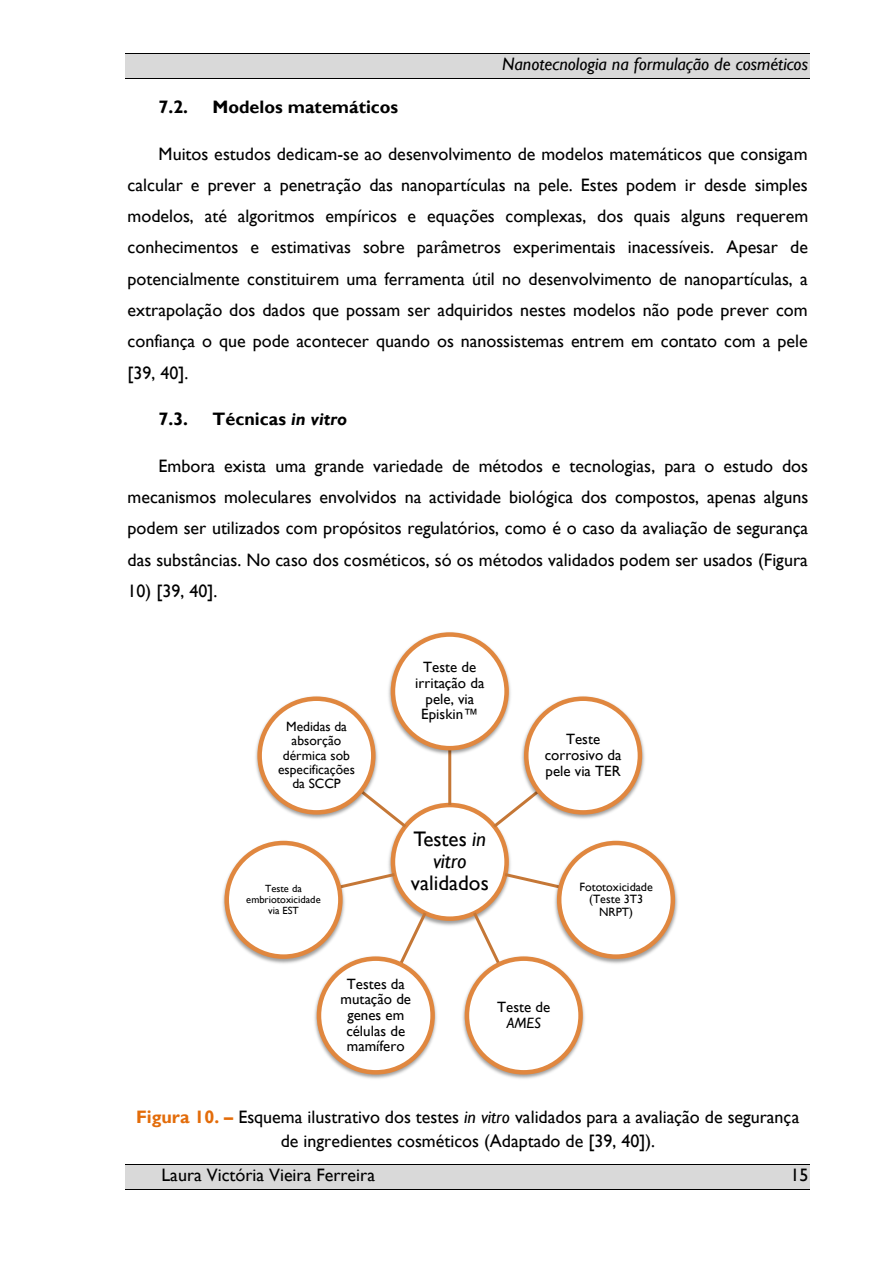
<style>
.page{position:relative;width:893px;height:1263px;background:#fff}
.page>*{position:absolute;margin:0;border:0;box-sizing:border-box;transform-origin:0 0}
.t1{font:21px/21.9px "Gill Sans MT";color:#000;text-align:center}
.t2{font:18px/31.3px "Gill Sans MT";color:#000;text-align:justify}
.t3{font:700 18px "Gill Sans MT";color:#000}
.t4{font:italic 18px "Gill Sans MT";color:#000}
.t5{font:15px/15.6px "Gill Sans MT";color:#000;text-align:center}
.t6{font:13.5px/14.1px "Gill Sans MT";color:#000;text-align:center}
.t7{font:12px/12.5px "Gill Sans MT";color:#000;text-align:center}
.t8{font:10.5px/10.9px "Gill Sans MT";color:#000;text-align:center}
.s1{font-style:italic}
.s2{font-weight:700;color:#e36c0a}
</style>
<div class="page">
<div style="left:125px;top:54px;width:685px;height:24px;background:#d9d9d9"></div>
<hr style="left:125px;top:53px;width:685px;height:1px;background:#000">
<hr style="left:125px;top:78px;width:685px;height:1px;background:#000">
<div style="left:125px;top:1165px;width:685px;height:24px;background:#d9d9d9"></div>
<hr style="left:125px;top:1164px;width:685px;height:1px;background:#000">
<hr style="left:125px;top:1189px;width:685px;height:1px;background:#000">
<img style="left:388px;top:800px;width:102px;height:126px">
<img style="left:393px;top:818px;width:118px;height:96px">
<div style="left:393px;top:805px;width:114px;height:114px;background:#fff;border-radius:50%"></div>
<div style="left:391px;top:803px;width:118px;height:118px;border:4px solid #e0873f;border-radius:50%"></div>
<hr style="left:448px;top:748px;width:3px;height:57px;background:#c57736">
<img style="left:388px;top:632px;width:123px;height:126px">
<img style="left:402px;top:651px;width:100px;height:88px">
<div style="left:393px;top:634px;width:114px;height:114px;background:#fff;border-radius:50%"></div>
<div style="left:391px;top:632px;width:118px;height:118px;border:4px solid #e0873f;border-radius:50%"></div>
<svg style="left:490px;top:805px;width:29px;height:26px"></svg>
<img style="left:519px;top:701px;width:126px;height:118px">
<img style="left:531px;top:723px;width:109px;height:72px">
<div style="left:526px;top:699px;width:114px;height:113px;background:#fff;border-radius:50%"></div>
<div style="left:524px;top:696px;width:118px;height:119px;border:4px solid #e0873f;border-radius:50%"></div>
<svg style="left:502px;top:871px;width:50px;height:20px"></svg>
<img style="left:552px;top:840px;width:126px;height:124px">
<div style="left:559px;top:843px;width:114px;height:114px;background:#fff;border-radius:50%"></div>
<div style="left:557px;top:841px;width:118px;height:118px;border:4px solid #e0873f;border-radius:50%"></div>
<svg style="left:470px;top:909px;width:33px;height:45px"></svg>
<img style="left:462px;top:954px;width:126px;height:125px">
<div style="left:467px;top:959px;width:114px;height:113px;background:#fff;border-radius:50%"></div>
<div style="left:465px;top:956px;width:118px;height:118px;border:4px solid #e0873f;border-radius:50%"></div>
<svg style="left:396px;top:909px;width:33px;height:45px"></svg>
<img style="left:314px;top:954px;width:123px;height:125px">
<img style="left:327px;top:968px;width:102px;height:103px">
<div style="left:319px;top:959px;width:114px;height:113px;background:#fff;border-radius:50%"></div>
<div style="left:317px;top:956px;width:118px;height:118px;border:4px solid #e0873f;border-radius:50%"></div>
<svg style="left:348px;top:871px;width:50px;height:20px"></svg>
<img style="left:222px;top:840px;width:126px;height:126px">
<div style="left:227px;top:843px;width:113px;height:114px;background:#fff;border-radius:50%"></div>
<div style="left:224px;top:841px;width:119px;height:118px;border:4px solid #e0873f;border-radius:50%"></div>
<svg style="left:381px;top:800px;width:29px;height:31px"></svg>
<img style="left:255px;top:701px;width:126px;height:118px">
<img style="left:265px;top:712px;width:107px;height:94px">
<div style="left:260px;top:699px;width:113px;height:113px;background:#fff;border-radius:50%"></div>
<div style="left:257px;top:696px;width:119px;height:119px;border:4px solid #e0873f;border-radius:50%"></div>
<p class="t4" style="left:502px;top:53px;width:307px">Nanotecnologia na formulação de cosméticos</p>
<h2 class="t3" style="left:159px;top:97px;width:31px">7.2.</h2>
<h2 class="t3" style="left:213px;top:97px;width:187px">Modelos matemáticos</h2>
<p class="t2" style="left:128px;top:138px;width:682px;text-indent:31px">Muitos estudos dedicam-se ao desenvolvimento de modelos matemáticos que consigam calcular e prever a penetração das nanopartículas na pele. Estes podem ir desde simples modelos, até algoritmos empíricos e equações complexas, dos quais alguns requerem conhecimentos e estimativas sobre parâmetros experimentais inacessíveis. Apesar de potencialmente constituirem uma ferramenta útil no desenvolvimento de nanopartículas, a extrapolação dos dados que possam ser adquiridos nestes modelos não pode prever com confiança o que pode acontecer quando os nanossistemas entrem em contato com a pele [39, 40].</p>
<h2 class="t3" style="left:159px;top:408px;width:31px">7.3.</h2>
<h2 class="t3" style="left:213px;top:408px;width:136px">Técnicas <span class="s1">in vitro</span></h2>
<p class="t2" style="left:128px;top:450px;width:682px;text-indent:31px">Embora exista uma grande variedade de métodos e tecnologias, para o estudo dos mecanismos moleculares envolvidos na actividade biológica dos compostos, apenas alguns podem ser utilizados com propósitos regulatórios, como é o caso da avaliação de segurança das substâncias. No caso dos cosméticos, só os métodos validados podem ser usados (Figura</p>
<p class="t2" style="left:128px;top:575px;width:91px">10) [39, 40].</p>
<p class="t6" style="left:278px;top:720px;width:78px">Medidas da absorção dérmica sob especificações da SCCP</p>
<p class="t8" style="left:246px;top:883px;width:76px">Teste da embriotoxicidade via EST</p>
<p class="t5" style="left:415px;top:659px;width:71px">Teste de irritação da pele, via<br>Episkin™</p>
<p class="t1" style="left:411px;top:828px;width:79px">Testes <span class="s1">in vitro </span>validados</p>
<p class="t5" style="left:545px;top:731px;width:78px">Teste corrosivo da pele via TER</p>
<p class="t7" style="left:579px;top:880px;width:75px">Fototoxicidade (Teste 3T3<br>NRPT)</p>
<p class="t5" style="left:341px;top:976px;width:72px">Testes da mutação de genes em células de mamífero</p>
<p class="t5" style="left:497px;top:999px;width:55px">Teste de<br><span class="s1">AMES</span></p>
<p class="t2" style="left:136px;top:1105px;width:665px;line-height:24.2px;text-align:center"><span class="s2">Figura 10. –</span> Esquema ilustrativo dos testes <span class="s1">in vitro</span> validados para a avaliação de segurança de ingredientes cosméticos (Adaptado de [39, 40]).</p>
<p class="t2" style="left:161px;top:1159px;width:215px">Laura Victória Vieira Ferreira</p>
<p class="t2" style="left:790px;top:1159px;width:19px">15</p>
</div>
